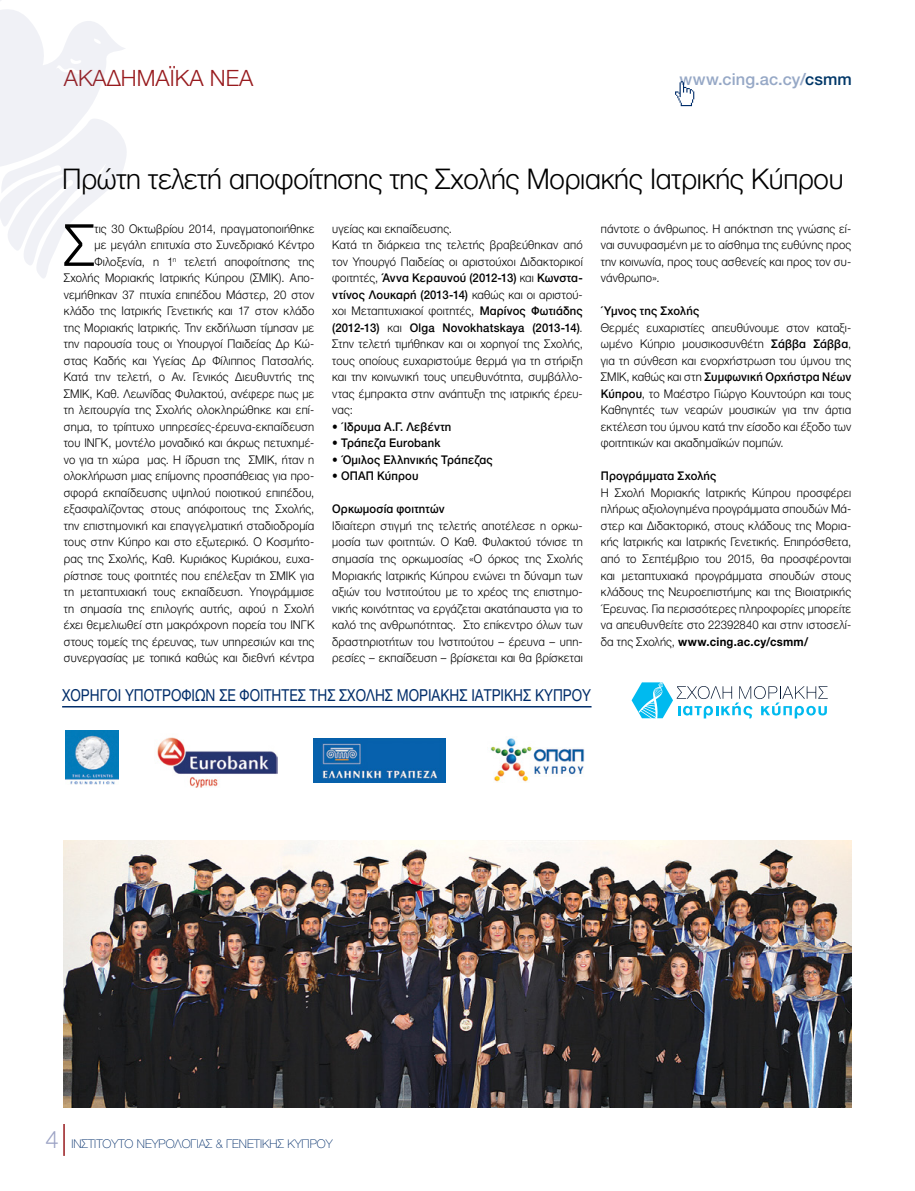
<style>
.page{position:relative;width:915px;height:1191px;background:#fff}
.page>*{position:absolute;margin:0;border:0;box-sizing:border-box;transform-origin:0 0}
.keimeno_kanoniko_me{font:300 58.2px "Ntitweights 03";color:#000;scale:.94 1}
.t1{font:300 28.5px "Ntitweights 03";letter-spacing:-.01em;color:#000}
.t2{font:300 24px "Ntitweights 03";color:#9ca3c5}
.t3{font:300 22.5px "Ntitweights 03";color:#981b1e}
.t4{font:16.5px "Ntitweights 04 Roman";color:#002d6a;scale:.83 1}
.keimeno_kanoniko_me-2{font:500 16.5px "Ntitweights 05";letter-spacing:.005em;color:#96a8c6}
.keimeno_kanoniko_me-3{font:300 12px/16.5px "Ntitweights 03";letter-spacing:.015em;color:#000;text-align:justify;scale:.94 1}
.keimeno_kanoniko_me-4{font:500 12px "Ntitweights 05";letter-spacing:.015em;color:#000;scale:.94 1}
.t5{font:100 12px "Ntitweights 02";color:#002d6a}
.s1{color:#003768}
.s2{font-family:"Ntitweights 05";font-weight:500}
.s3{font-family:"Ntitweights 06";font-weight:700}
</style>
<div class="page">
<hr style="left:63px;top:1124px;width:2px;height:31px;background:#981b1e">
<svg style="left:0;top:0;width:127px;height:278px"></svg>
<svg style="left:675px;top:81px;width:19px;height:25px"></svg>
<img style="left:64px;top:840px;width:786px;height:267px">
<svg style="left:631px;top:682px;width:196px;height:37px"></svg>
<img style="left:65px;top:731px;width:53px;height:53px">
<img style="left:157px;top:737px;width:121px;height:51px">
<img style="left:313px;top:738px;width:133px;height:45px">
<img style="left:490px;top:738px;width:95px;height:44px">
<hr style="left:62px;top:706px;width:529px;height:1px;background:#002d6a">
<p class="t3" style="left:64px;top:65px;width:191px">ΑΚΑΔΗΜΑΪΚΑ ΝΕΑ</p>
<p class="keimeno_kanoniko_me-2" style="left:679px;top:70px;width:174px">www.cing.ac.cy/<span class="s1">csmm</span></p>
<p class="t1" style="left:62px;top:163px;width:782px">Πρώτη τελετή αποφοίτησης της Σχολής Μοριακής Ιατρικής Κύπρου</p>
<p class="keimeno_kanoniko_me-3" style="left:64px;top:220px;width:268px;text-align:right">τις 30 Οκτωβρίου 2014, πραγματοποιήθηκε<br>με μεγάλη επιτυχία στο Συνεδριακό Κέντρο Φιλοξενία, η 1<sup>η</sup> τελετή αποφοίτησης της Σχολής Μοριακής Ιατρικής Κύπρου (ΣΜΙΚ). Απο&shy;νεμήθηκαν 37 πτυχία επιπέδου Μάστερ, 20 στον κλάδο της Ιατρικής Γενετικής και 17 στον κλάδο της Μοριακής Ιατρικής. Την εκδήλωση τίμησαν με την παρουσία τους οι Υπουργοί Παιδείας Δρ Κώ&shy;στας Καδής και Υγείας Δρ Φίλιππος Πατσαλής.<br>Κατά την τελετή, ο Αν. Γενικός Διευθυντής της ΣΜΙΚ, Καθ. Λεωνίδας Φυλακτού, ανέφερε πως με τη λειτουργία της Σχολής ολοκληρώθηκε και επί&shy;σημα, το τρίπτυχο υπηρεσίες-έρευνα-εκπαίδευση του ΙΝΓΚ, μοντέλο μοναδικό και άκρως πετυχημέ&shy;νο για τη χώρα μας. Η ίδρυση της ΣΜΙΚ, ήταν η ολοκλήρωση μιας επίμονης προσπάθειας για προ&shy;σφορά εκπαίδευσης υψηλού ποιοτικού επιπέδου, εξασφαλίζοντας στους απόφοιτους της Σχολής, την επιστημονική και επαγγελματική σταδιοδρομία τους στην Κύπρο και στο εξωτερικό. Ο Κοσμήτο&shy;ρας της Σχολής, Καθ. Κυριάκος Κυριάκου, ευχα&shy;ρίστησε τους φοιτητές που επέλεξαν τη ΣΜΙΚ για τη μεταπτυχιακή τους εκπαίδευση. Υπογράμμισε τη σημασία της επιλογής αυτής, αφού η Σχολή έχει θεμελιωθεί στη μακρόχρονη πορεία του ΙΝΓΚ στους τομείς της έρευνας, των υπηρεσιών και της συνεργασίας με τοπικά καθώς και διεθνή κέντρα</p>
<p class="keimeno_kanoniko_me-3" style="left:332px;top:220px;width:129px">υγείας και εκπαίδευσης.</p>
<p class="keimeno_kanoniko_me" style="left:64px;top:213px;width:34px">Σ</p>
<p class="keimeno_kanoniko_me-3" style="left:332px;top:237px;width:268px">Κατά τη διάρκεια της τελετής βραβεύθηκαν από τον Υπουργό Παιδείας οι αριστούχοι Διδακτορικοί φοιτητές, <span class="s2">Άννα Κεραυνού (2012-13)</span> και <span class="s2">Κωνστα&shy;ντίνος Λουκαρή (2013-14)</span> καθώς και οι αριστού&shy;χοι Μεταπτυχιακοί φοιτητές, <span class="s2">Μαρίνος Φωτιάδης (2012-13)</span> και <span class="s2">Olga Novokhatskaya (2013-14)</span>.<br>Στην τελετή τιμήθηκαν και οι χορηγοί της Σχολής, τους οποίους ευχαριστούμε θερμά για τη στήριξη και την κοινωνική τους υπευθυνότητα, συμβάλλο&shy;ντας έμπρακτα στην ανάπτυξη της ιατρικής έρευ&shy;νας:</p>
<p class="keimeno_kanoniko_me-4" style="left:332px;top:420px;width:128px">• Ίδρυμα Α.Γ. Λεβέντη</p>
<p class="keimeno_kanoniko_me-4" style="left:332px;top:436px;width:116px">• Τράπεζα Eurobank</p>
<p class="keimeno_kanoniko_me-4" style="left:332px;top:453px;width:172px">• Όμιλος Ελληνικής Τράπεζας</p>
<p class="keimeno_kanoniko_me-4" style="left:332px;top:469px;width:93px">• ΟΠΑΠ Κύπρου</p>
<p class="keimeno_kanoniko_me-4" style="left:332px;top:502px;width:121px">Ορκωμοσία φοιτητών</p>
<p class="keimeno_kanoniko_me-3" style="left:332px;top:517px;width:268px">Ιδιαίτερη στιγμή της τελετής αποτέλεσε η ορκω&shy;μοσία των φοιτητών. Ο Καθ. Φυλακτού τόνισε τη σημασία της ορκωμοσίας «Ο όρκος της Σχολής Μοριακής Ιατρικής Κύπρου ενώνει τη δύναμη των αξιών του Ινστιτούτου με το χρέος της επιστημο&shy;νικής κοινότητας να εργάζεται ακατάπαυστα για το καλό της ανθρωπότητας. Στο επίκεντρο όλων των δραστηριοτήτων του Ινστιτούτου – έρευνα – υπη&shy;ρεσίες – εκπαίδευση – βρίσκεται και θα βρίσκεται</p>
<p class="keimeno_kanoniko_me-3" style="left:600px;top:220px;width:268px">πάντοτε ο άνθρωπος. Η απόκτηση της γνώσης εί&shy;ναι συνυφασμένη με το αίσθημα της ευθύνης προς την κοινωνία, προς τους ασθενείς και προς τον συ&shy;νάνθρωπο».</p>
<p class="keimeno_kanoniko_me-4" style="left:600px;top:304px;width:106px">Ύμνος της Σχολής</p>
<p class="keimeno_kanoniko_me-3" style="left:600px;top:319px;width:268px">Θερμές ευχαριστίες απευθύνουμε στον καταξι&shy;ωμένο Κύπριο μουσικοσυνθέτη <span class="s2">Σάββα Σάββα</span>, για τη σύνθεση και ενορχήστρωση του ύμνου της ΣΜΙΚ, καθώς και στη <span class="s2">Συμφωνική Ορχήστρα Νέων Κύπρου</span>, το Μαέστρο Γιώργο Κουντούρη και τους Καθηγητές των νεαρών μουσικών για την άρτια εκτέλεση του ύμνου κατά την είσοδο και έξοδο των φοιτητικών και ακαδημαϊκών πομπών.</p>
<p class="keimeno_kanoniko_me-4" style="left:600px;top:469px;width:124px">Προγράμματα Σχολής</p>
<p class="keimeno_kanoniko_me-3" style="left:600px;top:484px;width:268px">Η Σχολή Μοριακής Ιατρικής Κύπρου προσφέρει πλήρως αξιολογημένα προγράμματα σπουδών Μά&shy;στερ και Διδακτορικό, στους κλάδους της Μορια&shy;κής Ιατρικής και Ιατρικής Γενετικής. Επιπρόσθετα, από το Σεπτέμβριο του 2015, θα προσφέρονται και μεταπτυχιακά προγράμματα σπουδών στους κλάδους της Νευροεπιστήμης και της Βιοιατρικής Έρευνας. Για περισσότερες πληροφορίες μπορείτε να απευθυνθείτε στο 22392840 και στην ιστοσελί&shy;δα της Σχολής, <span class="s3">www.cing.ac.cy/csmm/</span></p>
<p class="t4" style="left:62px;top:685px;width:638px">XOΡΗΓΟΙ ΥΠΟΤΡΟΦΙΩΝ ΣΕ ΦΟΙΤΗΤΕΣ ΤΗΣ ΣΧΟΛΗΣ ΜΟΡΙΑΚΗΣ ΙΑΤΡΙΚΗΣ ΚΥΠΡΟΥ</p>
<p class="t2" style="left:45px;top:1126px;width:15px">4</p>
<p class="t5" style="left:71px;top:1136px;width:262px">INΣΤΙΤΟΥΤΟ ΝΕΥΡΟΛΟΓΙΑΣ &amp; ΓΕΝΕΤΙΚΗΣ ΚΥΠΡΟΥ</p>
</div>
